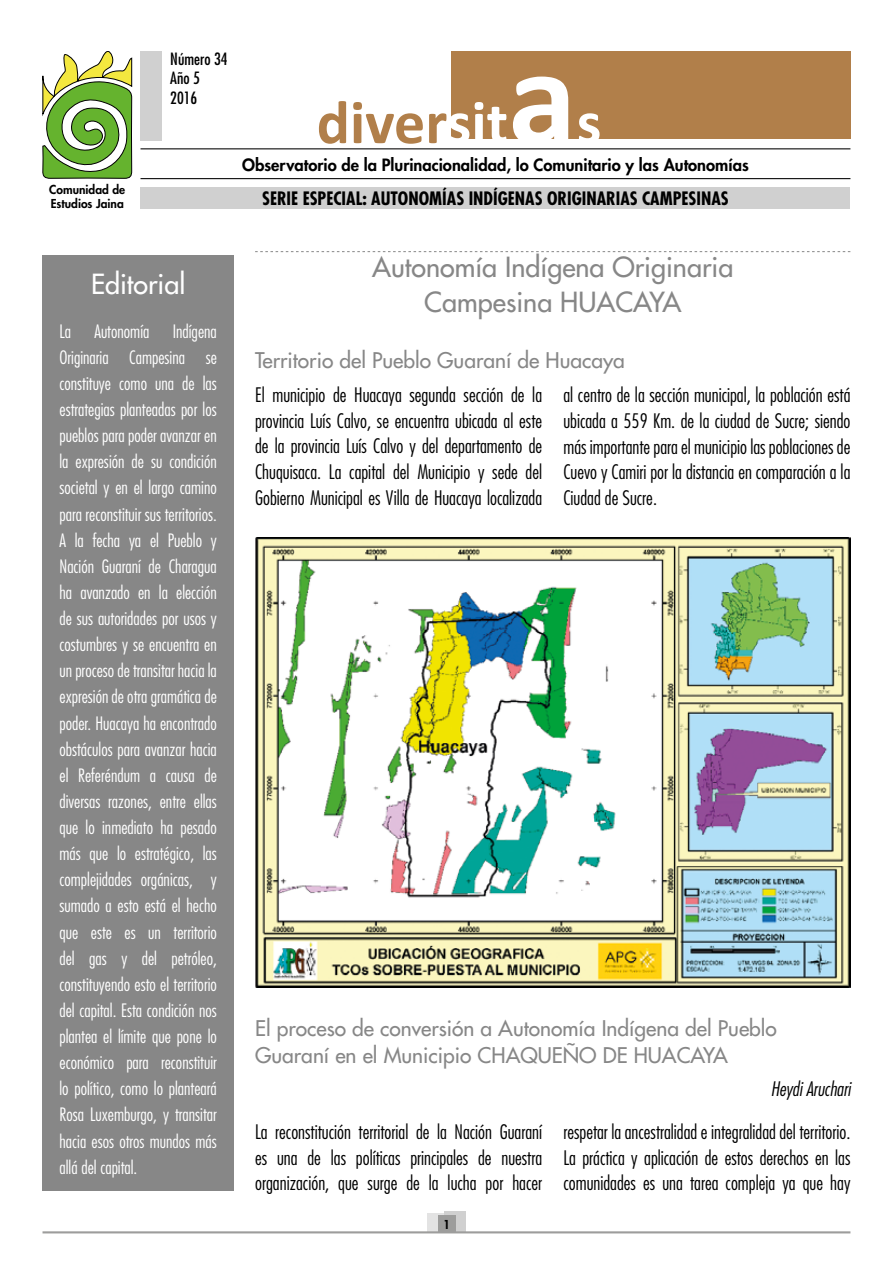
<style>
.page{position:relative;width:893px;height:1276px;background:#fff}
.page>*{position:absolute;margin:0;border:0;box-sizing:border-box;transform-origin:0 0}
.t1{font:500 27px/34px "Futura Std";color:#878787;text-align:center}
.t2{font:500 27px "Futura Std";color:#fff}
.t3{font:500 21px/26.8px "Futura Std";color:#878787}
.t4{font:300 condensed 19.5px/25.7px "Futura Std";color:#000;text-align:justify}
.t5{font:italic 300 condensed 19.5px "Futura Std";color:#000}
.t6{font:300 condensed 18px/26.1px "Futura Std";color:#fff;text-align:justify}
.t7{font:700 condensed 18px "Futura Std";color:#000}
.t8{font:800 16.5px "Futura Std";color:#000}
.t9{font:condensed 16.5px/19.8px "Futura Std";color:#000}
.t10{font:800 12px/14.4px "Futura Std";color:#000}
</style>
<div class="page">
<div style="left:427px;top:1213px;width:19px;height:19px;background:#e3e3e3"></div>
<div style="left:444px;top:1211px;width:22px;height:21px;background:#d0d0d0"></div>
<div style="left:438px;top:1215px;width:17px;height:17px;background:#9d9d9c"></div>
<hr style="left:43px;top:1231px;width:807px;height:2px;background:#9d9d9c">
<svg style="left:255px;top:251px;width:595px;height:1px"></svg>
<svg style="left:43px;top:51px;width:89px;height:128px"></svg>
<hr style="left:141px;top:178px;width:709px;height:1px;background:#000">
<hr style="left:141px;top:148px;width:709px;height:1px;background:#000">
<div style="left:141px;top:51px;width:21px;height:89px;background:#d0d0d0"></div>
<div style="left:451px;top:51px;width:399px;height:87px;background:#b17f4a"></div>
<svg style="left:319px;top:101px;width:27px;height:43px"></svg>
<svg style="left:353px;top:102px;width:70px;height:42px"></svg>
<svg style="left:429px;top:113px;width:40px;height:31px"></svg>
<svg style="left:475px;top:102px;width:31px;height:37px"></svg>
<svg style="left:513px;top:77px;width:55px;height:62px"></svg>
<svg style="left:579px;top:113px;width:21px;height:26px"></svg>
<div style="left:43px;top:255px;width:191px;height:936px;background:#878787"></div>
<div style="left:141px;top:187px;width:709px;height:21px;background:#d0d0d0"></div>
<img style="left:255px;top:537px;width:595px;height:451px">
<p class="t9" style="left:170px;top:49px;width:59px">Número 34<br>Año 5<br>2016</p>
<p class="t10" style="left:49px;top:182px;width:77px">Comunidad de<br>Estudios Jaina</p>
<h1 class="t2" style="left:91px;top:268px;width:96px">Editorial</h1>
<p class="t6" style="left:60px;top:318px;width:159px;text-indent:113px">Indígena Originaria Campesina se constituye como una de las estrategias planteadas por los pueblos para poder avanzar en la expresión de su condición societal y en el largo camino para reconstituir sus territorios.<br>A la fecha ya el Pueblo y Nación Guaraní de Charagua ha avanzado en la elección de sus autoridades por usos y costumbres y se encuentra en un proceso de transitar hacia la expresión de otra gramática de poder. Huacaya ha encontrado obstáculos para avanzar hacia el Referéndum a causa de diversas razones, entre ellas que lo inmediato ha pesado más que lo estratégico, las complejidades orgánicas, y sumado a esto está el hecho que este es un territorio del gas y del petróleo, constituyendo esto el territorio del capital. Esta condición nos plantea el límite que pone lo económico para reconstituir lo político, como lo planteará Rosa Luxemburgo, y transitar hacia esos otros mundos más allá del capital.</p>
<p class="t6" style="left:60px;top:318px;width:13px">La</p>
<p class="t6" style="left:94px;top:318px;width:56px">Autonomía</p>
<p class="t8" style="left:242px;top:154px;width:508px">Observatorio de la Plurinacionalidad, lo Comunitario y las Autonomías</p>
<p class="t7" style="left:262px;top:187px;width:468px">SERIE ESPECIAL: AUTONOMÍAS INDÍGENAS ORIGINARIAS CAMPESINAS</p>
<h1 class="t1" style="left:372px;top:251px;width:363px">Autonomía Indígena Originaria<br>Campesina HUACAYA</h1>
<p class="t3" style="left:255px;top:347px;width:371px">Territorio del Pueblo Guaraní de Huacaya</p>
<p class="t4" style="left:255px;top:382px;width:289px">El municipio de Huacaya segunda sección de la provincia Luís Calvo, se encuentra ubicada al este de la provincia Luís Calvo y del departamento de Chuquisaca. La capital del Municipio y sede del Gobierno Municipal es Villa de Huacaya localizada</p>
<p class="t4" style="left:563px;top:382px;width:289px">al centro de la sección municipal, la población está ubicada a 559 Km. de la ciudad de Sucre; siendo más importante para el municipio las poblaciones de Cuevo y Camiri por la distancia en comparación a la Ciudad de Sucre.</p>
<p class="t3" style="left:255px;top:1015px;width:523px">El proceso de conversión a Autonomía Indígena del Pueblo<br>Guaraní en el Municipio CHAQUEÑO DE HUACAYA</p>
<p class="t5" style="left:771px;top:1077px;width:81px">Heydi Aruchari</p>
<p class="t4" style="left:255px;top:1119px;width:289px">La reconstitución territorial de la Nación Guaraní es una de las políticas principales de nuestra organización, que surge de la lucha por hacer</p>
<p class="t4" style="left:563px;top:1119px;width:289px">respetar la ancestralidad e integralidad del territorio.<br>La práctica y aplicación de estos derechos en las comunidades es una tarea compleja ya que hay</p>
<p class="t10" style="left:443px;top:1217px;width:8px">1</p>
</div>
